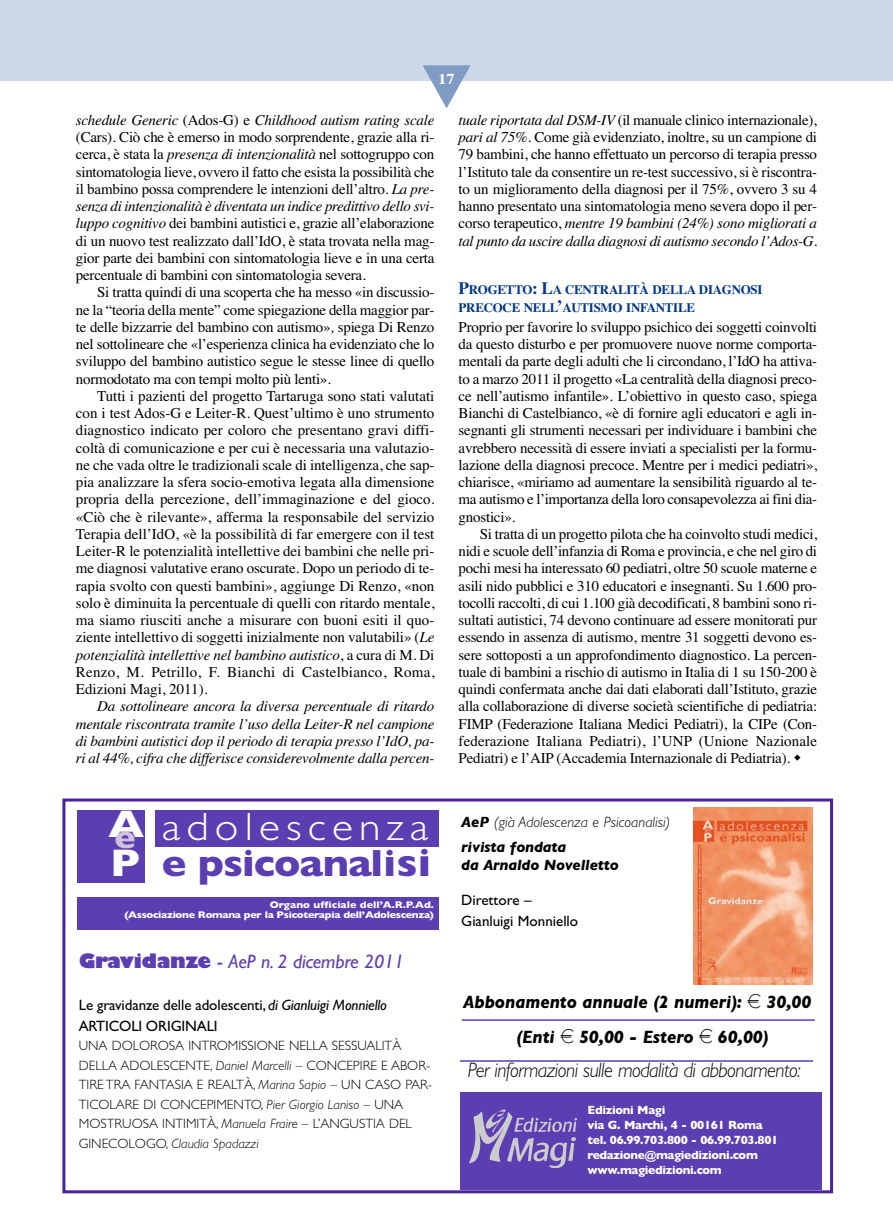
<style>
.page{position:relative;width:893px;height:1212px;background:#fff}
.page>*{position:absolute;margin:0;border:0;box-sizing:border-box;transform-origin:0 0}
.t1{font:300 39.75px "Gill Sans";letter-spacing:.14em;color:#fff;scale:1.1 1}
.t2{font:700 38.85px/38.7px "Gill Sans";color:#fff;scale:1.1 1}
.t3{font:700 38.25px "Gill Sans";letter-spacing:-.025em;color:#5c3eb3;scale:1.08 1}
.t4{font:italic 300 21px "Gill Sans";letter-spacing:-.025em;color:#000;scale:.94 1}
.t5{font:italic 19.5px "Gill Sans";letter-spacing:-.01em;color:#5c3eb3}
.t6{font:italic 700 18px/34.7px "Gill Sans";color:#000;text-align:center;scale:.94 1}
.t7{font:15px/17.2px "Times";letter-spacing:-.015em;color:#000;text-align:justify}
.t8{font:italic 15px/17.2px "Times";letter-spacing:-.015em;color:#000;text-align:justify}
.t9{font:15px/21px "Gill Sans";letter-spacing:-.005em;color:#000}
.t10{font:italic 300 15px/25px "Gill Sans";color:#000}
.t11{font:italic 700 15px "Gill Sans";letter-spacing:-.01em;color:#000}
.t12{font:700 15px "Times";color:#fff;scale:1.1 1}
.t13{font:300 13.5px/19.5px "Gill Sans";color:#000}
.t14{font:700 12.9px/17.2px "Times";letter-spacing:-.02em;color:#00368a}
.t15{font:700 12px/15px "Gill Sans";letter-spacing:-.025em;color:#fff}
.t16{font:700 9.75px/10.5px "Gill Sans";letter-spacing:-.03em;color:#fff;text-align:right;scale:1.1 1}
.s1{font-style:italic}
.s2{font-size:39.75px}
.s3{font-weight:800;font-style:normal}
.s4{font-style:normal}
.s5{font-size:17.25px}
.s6{font-weight:700}
.s7{font-family:"Eurofont";font-weight:400;font-style:normal}
</style>
<div class="page">
<div style="left:0;top:0;width:893px;height:81px;background:#ccd7e8"></div>
<svg style="left:423px;top:65px;width:47px;height:43px"></svg>
<div style="left:62px;top:798px;width:771px;height:395px;border:3px solid #482498"></div>
<div style="left:77px;top:897px;width:362px;height:33px;background:#5c3eb3"></div>
<div style="left:155px;top:810px;width:284px;height:37px;background:#5c3eb3"></div>
<div style="left:77px;top:810px;width:68px;height:73px;background:#5c3eb3"></div>
<div style="left:693px;top:807px;width:119px;height:186px;background:linear-gradient(to right,#fff,#fff)"></div>
<img style="left:693px;top:807px;width:119px;height:177px">
<div style="left:460px;top:988px;width:355px;height:29px;background:#fff"></div>
<hr style="left:460px;top:1060px;width:353px;height:2px;background:#5c3eb3">
<div style="left:460px;top:1092px;width:361px;height:98px;background:#5c3eb3"></div>
<img style="left:470px;top:1109px;width:106px;height:58px">
<hr style="left:462px;top:1019px;width:353px;height:2px;background:#5c3eb3">
<div style="left:74px;top:101px;width:362px;height:679px;background:#fff"></div>
<div style="left:457px;top:102px;width:362px;height:693px;background:#fff"></div>
<p class="t12" style="left:438px;top:74px;width:16px">17</p>
<p class="t7" style="left:76px;top:113px;width:360px"><span class="s1">schedule Generic</span> (Ados-G) e <span class="s1">Childhood autism rating scale </span>(Cars). Ciò che è emerso in modo sorprendente, grazie alla ri&shy;cerca, è stata la <span class="s1">presenza di intenzionalità</span> nel sottogruppo con sintomatologia lieve, ovvero il fatto che esista la possibilità che il bambino possa comprendere le intenzioni dell’altro. <span class="s1">La pre&shy;senza di intenzionalità è diventata un indice predittivo dello svi&shy;luppo cognitivo</span> dei bambini autistici e, grazie all’elaborazione di un nuovo test realizzato dall’IdO, è stata trovata nella mag&shy;gior parte dei bambini con sintomatologia lieve e in una certa percentuale di bambini con sintomatologia severa.</p>
<p class="t7" style="left:76px;top:285px;width:360px;text-indent:21px">Si tratta quindi di una scoperta che ha messo «in discussio&shy;ne la “teoria della mente” come spiegazione della maggior par&shy;te delle bizzarrie del bambino con autismo»<span class="s1">,</span> spiega Di Renzo nel sottolineare che «l’esperienza clinica ha evidenziato che lo sviluppo del bambino autistico segue le stesse linee di quello normodotato ma con tempi molto più lenti».</p>
<p class="t7" style="left:76px;top:389px;width:360px;text-indent:21px">Tutti i pazienti del progetto Tartaruga sono stati valutati con i test Ados-G e Leiter-R. Quest’ultimo è uno strumento diagnostico indicato per coloro che presentano gravi diffi&shy;coltà di comunicazione e per cui è necessaria una valutazio&shy;ne che vada oltre le tradizionali scale di intelligenza, che sap&shy;pia analizzare la sfera socio-emotiva legata alla dimensione propria della percezione, dell’immaginazione e del gioco. «Ciò che è rilevante», afferma la responsabile del servizio Terapia dell’IdO, «è la possibilità di far emergere con il test Leiter-R le potenzialità intellettive dei bambini che nelle pri&shy;me diagnosi valutative erano oscurate. Dopo un periodo di te&shy;rapia svolto con questi bambini», aggiunge Di Renzo, «non solo è diminuita la percentuale di quelli con ritardo mentale, ma siamo riusciti anche a misurare con buoni esiti il quo&shy;ziente intellettivo di soggetti inizialmente non valutabili» (<span class="s1">Le potenzialità intellettive nel bambino autistico</span>, a cura di M. Di Renzo, M. Petrillo, F. Bianchi di Castelbianco, Roma, Edizioni Magi, 2011).</p>
<p class="t8" style="left:76px;top:699px;width:360px;text-indent:21px">Da sottolineare ancora la diversa percentuale di ritardo mentale riscontrata tramite l’uso della Leiter-R nel campione di bambini autistici dop il periodo di terapia presso l’IdO, pa&shy;ri al 44%, cifra che differisce considerevolmente dalla percen-</p>
<h2 class="t2" style="left:108px;top:809px;width:34px">A<sub>e<br></sub>P</h2>
<h1 class="t1" style="left:162px;top:812px;width:244px">adolescenza</h1>
<h3 class="t3" style="left:162px;top:850px;width:251px">e psicoanali<span class="s2">si</span></h3>
<p class="t16" style="left:124px;top:900px;width:283px">Organo ufficiale dell’A.R.P.Ad.<br>(Associazione Romana per la Psicoterapia dell’Adolescenza)</p>
<h3 class="t5" style="left:79px;top:954px;width:327px"><span class="s3">Gravidanze</span> <span class="s4">-</span> AeP n. 2 dicembre 2011</h3>
<p class="t9" style="left:79px;top:996px;width:310px">Le gravidanze delle adolescenti, <span class="s1">di Gianluigi Monniello<br></span>ARTICOLI ORIGINALI</p>
<p class="t13" style="left:79px;top:1037px;width:355px">UNA DOLOROSA INTROMISSIONE NELLA SESSUALITÀ DELLA ADOLESCENTE, <span class="s1">Daniel Marcelli</span> – CONCEPIRE E ABOR-TIRE TRA FANTASIA E REALTÀ, <span class="s1">Marina Sapio</span> – UN CASO PAR-TICOLARE DI CONCEPIMENTO, <span class="s1">Pier Giorgio Laniso</span> – UNA MOSTRUOSA INTIMITÀ, <span class="s1">Manuela Fraire</span> – L’ANGUSTIA DEL GINECOLOGO, <span class="s1">Claudia Spadazzi</span></p>
<p class="t7" style="left:459px;top:113px;width:360px"><span class="s1">tuale riportata dal DSM-IV</span> (il manuale clinico internazionale), <span class="s1">pari al 75%</span>. Come già evidenziato, inoltre, su un campione di 79 bambini, che hanno effettuato un percorso di terapia presso l’Istituto tale da consentire un re-test successivo, si è riscontra&shy;to un miglioramento della diagnosi per il 75%, ovvero 3 su 4 hanno presentato una sintomatologia meno severa dopo il per&shy;corso terapeutico, <span class="s1">mentre 19 bambini (24%) sono migliorati a tal punto da uscire dalla diagnosi di autismo secondo l’Ados-G.</span></p>
<p class="t14" style="left:459px;top:283px;width:305px"><span class="s5">P</span>ROGETTO<span class="s5">: L</span>A CENTRALITÀ DELLA DIAGNOSI<br>PRECOCE NELL<span class="s5">’</span>AUTISMO INFANTILE</p>
<p class="t7" style="left:459px;top:320px;width:360px">Proprio per favorire lo sviluppo psichico dei soggetti coinvolti da questo disturbo e per promuovere nuove norme comporta&shy;mentali da parte degli adulti che li circondano, l’IdO ha attiva&shy;to a marzo 2011 il progetto «La centralità della diagnosi preco&shy;ce nell’autismo infantile». L’obiettivo in questo caso, spiega Bianchi di Castelbianco, «è di fornire agli educatori e agli in&shy;segnanti gli strumenti necessari per individuare i bambini che avrebbero necessità di essere inviati a specialisti per la formu&shy;lazione della diagnosi precoce. Mentre per i medici pediatri», chiarisce, «miriamo ad aumentare la sensibilità riguardo al te&shy;ma autismo e l’importanza della loro consapevolezza ai fini dia&shy;gnostici».</p>
<p class="t7" style="left:459px;top:527px;width:360px;text-indent:21px">Si tratta di un progetto pilota che ha coinvolto studi medici, nidi e scuole dell’infanzia di Roma e provincia, e che nel giro di pochi mesi ha interessato 60 pediatri, oltre 50 scuole materne e asili nido pubblici e 310 educatori e insegnanti. Su 1.600 pro&shy;tocolli raccolti, di cui 1.100 già decodificati, 8 bambini sono ri&shy;sultati autistici, 74 devono continuare ad essere monitorati pur essendo in assenza di autismo, mentre 31 soggetti devono es&shy;sere sottoposti a un approfondimento diagnostico. La percen&shy;tuale di bambini a rischio di autismo in Italia di 1 su 150-200 è quindi confermata anche dai dati elaborati dall’Istituto, grazie alla collaborazione di diverse società scientifiche di pediatria:<br>FIMP (Federazione Italiana Medici Pediatri), la CIPe (Con - federazione Italiana Pediatri), l’UNP (Unione Nazionale Pediatri) e l’AIP (Accademia Internazionale di Pediatria).</p>
<p class="t10" style="left:461px;top:811px;width:211px"><span class="s6">AeP</span> (già Adolescenza e Psicoanalisi) <span class="s6">rivista fondata</span></p>
<p class="t11" style="left:461px;top:860px;width:159px">da Arnaldo Novelletto</p>
<p class="t9" style="left:461px;top:891px;width:118px">Direttore –<br>Gianluigi Monniello</p>
<p class="t6" style="left:463px;top:986px;width:372px">Abbonamento annuale (2 numeri): <span class="s7">A</span> 30,00 (Enti <span class="s7">A</span> 50,00 - Estero <span class="s7">A</span> 60,00)</p>
<h3 class="t4" style="left:468px;top:1062px;width:356px">Per informazioni sulle modalità di abbonamento:</h3>
<p class="t15" style="left:587px;top:1103px;width:192px">Edizioni Magi<br>via G. Marchi, 4 - 00161 Roma tel. 06.99.703.800 - 06.99.703.801 redazione@magiedizioni.com www.magiedizioni.com</p>
</div>
